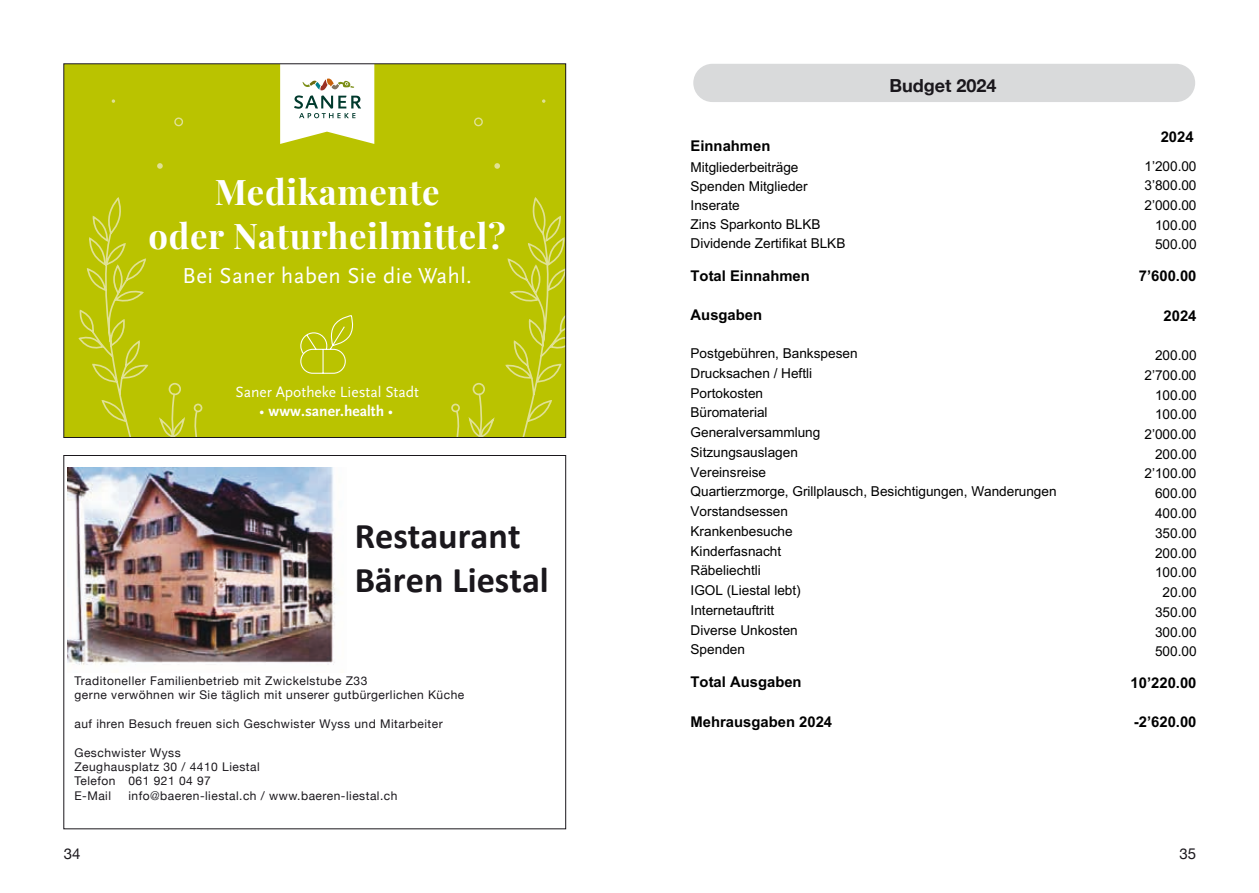
<style>
.page{position:relative;width:1259px;height:893px;background:#fff}
.page>*{position:absolute;margin:0;border:0;box-sizing:border-box;transform-origin:0 0}
.t1{font:700 36.3px/43.5px "Calibri";color:#1a171c}
.t2{font:700 34.65px/43.3px "Playfair Display";letter-spacing:.02em;color:#fff;text-align:center}
.t3{font:22.65px "Scala Sans Pro";letter-spacing:.02em;color:#fff}
.t4{font:700 18px "Helvetica Neue";color:#1a171c}
.t5{font:15.45px "Scala Sans Pro";color:#fff}
.t6{font:700 15.45px "Scala Sans Pro";color:#fff}
.t7{font:15px "Helvetica Neue";color:#1a171c}
.t8{font:700 14.85px "Arial";color:#000}
.t9{font:13.65px/19.8px "Arial";color:#000;text-align:right}
.t10{font:13.65px/16.4px "Calibri";color:#1a171c}
.t11{font:12px/14.4px "Helvetica Neue";letter-spacing:.04em;color:#1a171c}
.s1{font-weight:400}
.s2{font-weight:300}
</style>
<div class="page">
<div style="left:64px;top:64px;width:502px;height:373px;background:#bac300"></div>
<svg style="left:280px;top:65px;width:94px;height:79px"></svg>
<svg style="left:78px;top:198px;width:71px;height:238px"></svg>
<svg style="left:505px;top:198px;width:59px;height:238px"></svg>
<div style="left:174px;top:117px;width:9px;height:10px;border:1px solid #e0e194;border-radius:3px"></div>
<div style="left:474px;top:117px;width:9px;height:10px;border:1px solid #e0e194;border-radius:3px"></div>
<svg style="left:157px;top:163px;width:6px;height:6px"></svg>
<svg style="left:494px;top:163px;width:6px;height:6px"></svg>
<svg style="left:112px;top:99px;width:3px;height:4px"></svg>
<svg style="left:542px;top:99px;width:3px;height:4px"></svg>
<div style="left:168px;top:383px;width:13px;height:12px;border:2px solid #e0e194;border-radius:50%"></div>
<svg style="left:194px;top:410px;width:5px;height:26px"></svg>
<div style="left:194px;top:403px;width:8px;height:9px;border:2px solid #e0e194;border-radius:50%"></div>
<svg style="left:159px;top:392px;width:26px;height:44px"></svg>
<div style="left:472px;top:383px;width:13px;height:12px;border:2px solid #e0e194;border-radius:50%"></div>
<svg style="left:455px;top:410px;width:5px;height:26px"></svg>
<div style="left:451px;top:403px;width:9px;height:9px;border:2px solid #e0e194;border-radius:50%"></div>
<svg style="left:468px;top:392px;width:27px;height:44px"></svg>
<svg style="left:300px;top:316px;width:54px;height:58px"></svg>
<img style="left:68px;top:467px;width:267px;height:198px">
<div style="left:693px;top:64px;width:502px;height:38px;background:#d9dadb;border-radius:19px"></div>
<h2 class="t2" style="left:149px;top:168px;width:359px">Medikamente<br>oder Naturheilmittel?</h2>
<h3 class="t3" style="left:183px;top:263px;width:291px">Bei Saner haben Sie die Wahl.</h3>
<p class="t5" style="left:235px;top:383px;width:185px">Saner Apotheke Liestal Stadt</p>
<p class="t6" style="left:259px;top:402px;width:136px"><span class="s1">•</span> www.saner.health <span class="s1">•</span></p>
<h1 class="t1" style="left:355px;top:514px;width:196px">Restaurant<br>Bären Liestal</h1>
<p class="t11" style="left:74px;top:674px;width:391px">Traditoneller Familienbetrieb mit Zwickelstube Z33<br>gerne verwöhnen wir Sie täglich mit unserer gutbürgerlichen Küche</p>
<p class="t11" style="left:74px;top:717px;width:370px">auf ihren Besuch freuen sich Geschwister Wyss und Mitarbeiter</p>
<p class="t11" style="left:74px;top:746px;width:187px">Geschwister Wyss<br>Zeughausplatz 30 / 4410 Liestal<br>Telefon 061 921 04 97<br>E-Mail</p>
<p class="t10" style="left:68px;top:714px;width:376px">gerne verwöhnen wir Sie täglich mit unserer gutbürgerlichen Küche</p>
<p class="t10" style="left:68px;top:777px;width:176px">Familie Wyss<br>Zeughausplatz 30 / 4410 Liestal</p>
<p class="t11" style="left:128px;top:789px;width:270px">info<span class="s2">@</span>baeren-liestal.ch / www.baeren-liestal.ch</p>
<h3 class="t4" style="left:889px;top:71px;width:109px">Budget 2024</h3>
<p class="t8" style="left:1160px;top:127px;width:34px">2024</p>
<p class="t9" style="left:1144px;top:156px;width:54px">1’200.00<br>3’800.00<br>2’000.00<br>100.00<br>500.00</p>
<p class="t8" style="left:1139px;top:265px;width:59px">7’600.00</p>
<p class="t8" style="left:1163px;top:305px;width:34px">2024</p>
<p class="t9" style="left:1144px;top:345px;width:54px">200.00<br>2’700.00<br>100.00<br>100.00<br>2’000.00<br>200.00<br>2’100.00<br>600.00<br>400.00<br>350.00<br>200.00<br>100.00<br>20.00<br>350.00<br>300.00<br>500.00</p>
<p class="t8" style="left:1130px;top:672px;width:67px">10’220.00</p>
<p class="t8" style="left:690px;top:135px;width:81px">Einnahmen</p>
<p class="t9" style="left:690px;top:157px;width:156px;line-height:19px;text-align:left">Mitgliederbeiträge<br>Spenden Mitglieder<br>Inserate<br>Zins Sparkonto BLKB<br>Dividende Zertifikat BLKB</p>
<p class="t8" style="left:690px;top:265px;width:121px">Total Einnahmen</p>
<p class="t8" style="left:690px;top:305px;width:73px">Ausgaben</p>
<p class="t9" style="left:690px;top:343px;width:367px;text-align:left">Postgebühren, Bankspesen<br>Drucksachen / Heftli<br>Portokosten<br>Büromaterial<br>Generalversammlung<br>Sitzungsauslagen<br>Vereinsreise<br>Quartierzmorge, Grillplausch, Besichtigungen, Wanderungen<br>Vorstandsessen<br>Krankenbesuche<br>Kinderfasnacht<br>Räbeliechtli<br>IGOL (Liestal lebt)<br>Internetauftritt<br>Diverse Unkosten<br>Spenden</p>
<p class="t8" style="left:690px;top:672px;width:113px">Total Ausgaben</p>
<p class="t8" style="left:690px;top:711px;width:143px">Mehrausgaben 2024</p>
<p class="t8" style="left:1134px;top:711px;width:64px">-2’620.00</p>
<p class="t7" style="left:64px;top:843px;width:18px">34</p>
<p class="t7" style="left:1179px;top:843px;width:18px">35</p>
</div>
